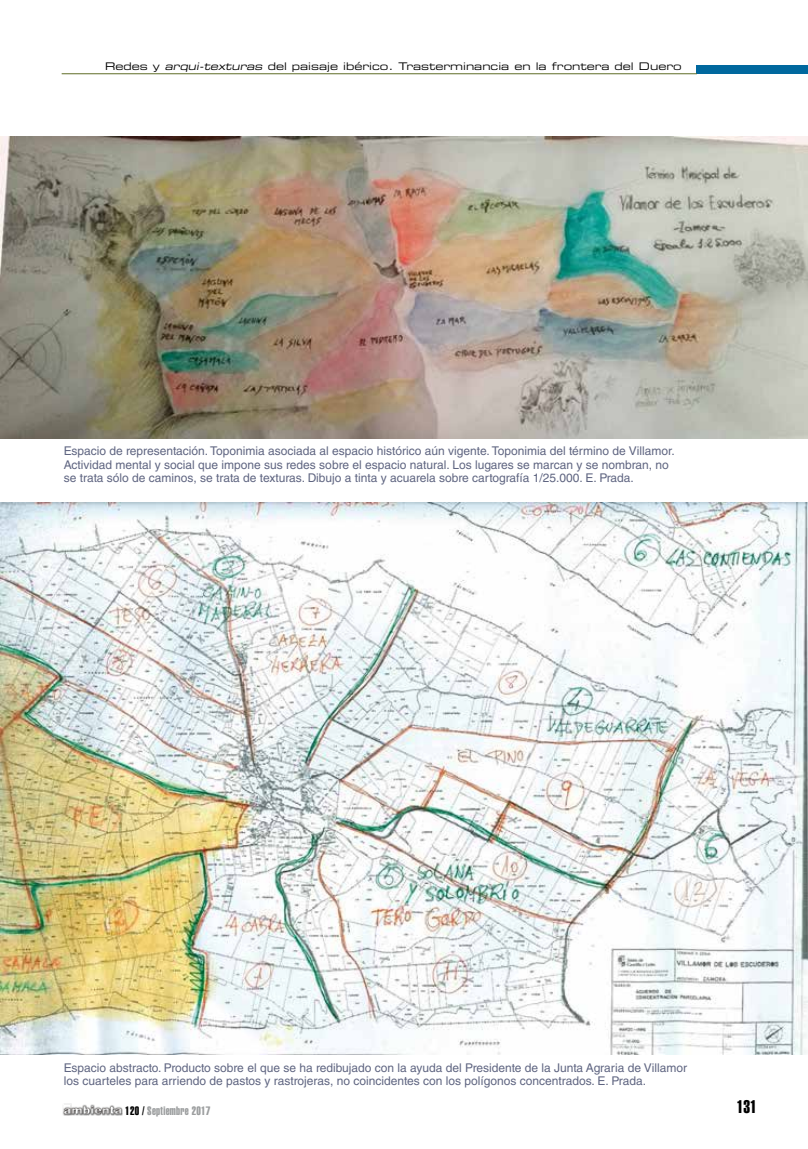
<style>
.page{position:relative;width:808px;height:1149px;background:#fff}
.page>*{position:absolute;margin:0;border:0;box-sizing:border-box;transform-origin:0 0}
.t1{font:18px "Helvetica LT Std Extra Comp";color:#000}
.t2{font:12px/13.5px "Helvetica LT Std";color:#5f6581}
.t3{font:12px "Helvetica LT Std Extra Comp";letter-spacing:.025em;color:#9c9e9f}
.t4{font:10.5px "Eurostile LT Std Ex 2";color:#000}
.s1{font-style:italic}
.s2{color:#000}
</style>
<div class="page">
<div style="left:696px;top:65px;width:112px;height:9px;background:#00689e"></div>
<hr style="left:62px;top:73px;width:635px;height:1px;background:#5f6d27">
<img style="left:62px;top:1103px;width:61px;height:13px">
<img style="left:0;top:136px;width:808px;height:302px">
<img style="left:0;top:502px;width:808px;height:552px">
<p class="t4" style="left:105px;top:59px;width:578px">Redes y <span class="s1">arqui-texturas</span> del paisaje ibérico. Trasterminancia en la frontera del Duero</p>
<p class="t2" style="left:64px;top:444px;width:612px">Espacio de representación. Toponimia asociada al espacio histórico aún vigente. Toponimia del término de Villamor.<br>Actividad mental y social que impone sus redes sobre el espacio natural. Los lugares se marcan y se nombran, no se trata sólo de caminos, se trata de texturas. Dibujo a tinta y acuarela sobre cartografía 1/25.000. E. Prada.</p>
<p class="t2" style="left:64px;top:1060px;width:625px">Espacio abstracto. Producto sobre el que se ha redibujado con la ayuda del Presidente de la Junta Agraria de Villamor los cuarteles para arriendo de pastos y rastrojeras, no coincidentes con los polígonos concentrados. E. Prada.</p>
<p class="t3" style="left:125px;top:1103px;width:87px"><span class="s2">120 /</span> Septiembre 2017</p>
<h1 class="t1" style="left:737px;top:1095px;width:21px">131</h1>
</div>
